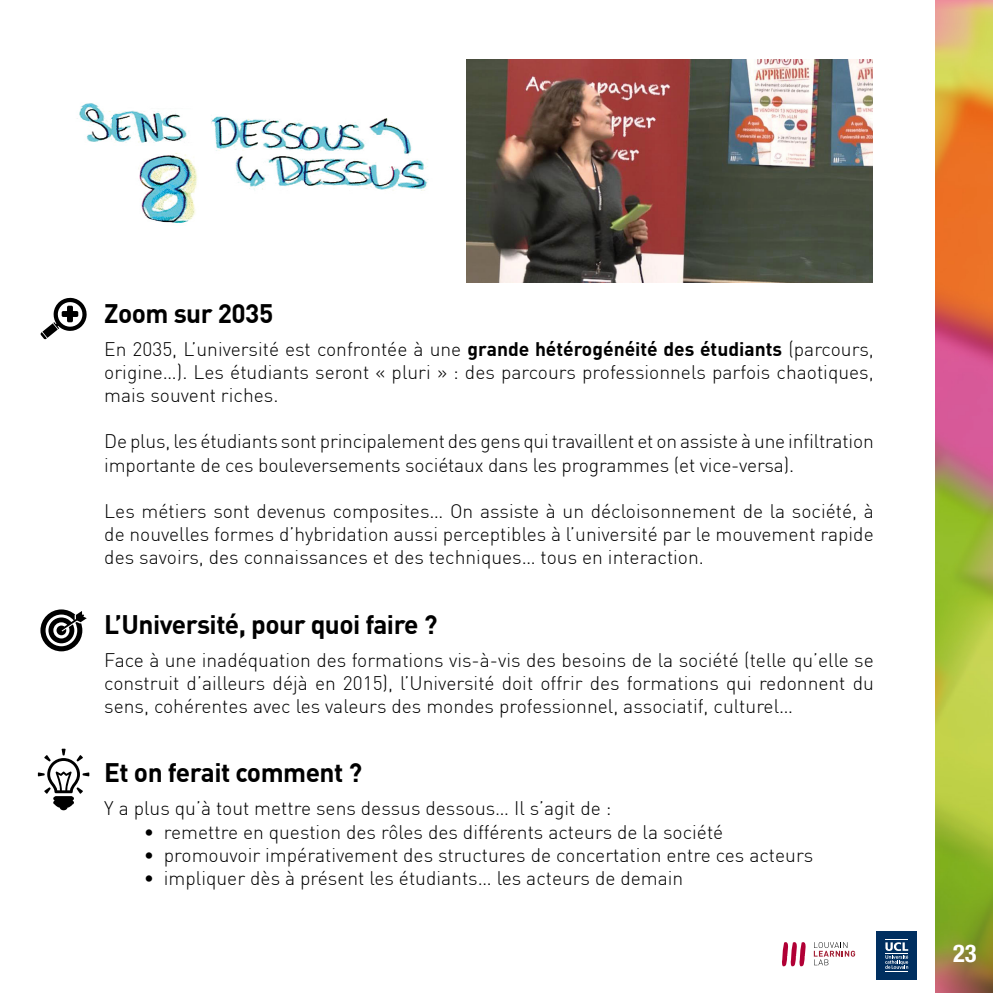
<style>
.page{position:relative;width:993px;height:993px;background:#fff}
.page>*{position:absolute;margin:0;border:0;box-sizing:border-box;transform-origin:0 0}
.t1{font:700 26.25px "DIN Pro";letter-spacing:-.02em;color:#000}
.t2{font:700 condensed 24.5px "Helvetica Neue LT Pro";color:#fff}
.t3{font:300 19.25px/23.1px "DIN Pro";color:#000;text-align:justify}
.s1{font-weight:700}
</style>
<div class="page">
<img style="left:935px;top:0;width:57px;height:992px">
<svg style="left:813px;top:942px;width:41px;height:22px"></svg>
<svg style="left:782px;top:942px;width:23px;height:23px"></svg>
<div style="left:876px;top:930px;width:40px;height:49px;background:#002f60"></div>
<svg style="left:885px;top:939px;width:22px;height:30px"></svg>
<img style="left:77px;top:103px;width:351px;height:120px">
<img style="left:466px;top:60px;width:406px;height:222px">
<svg style="left:40px;top:609px;width:47px;height:42px"></svg>
<svg style="left:40px;top:297px;width:47px;height:42px"></svg>
<svg style="left:38px;top:748px;width:51px;height:62px"></svg>
<h1 class="t1" style="left:104px;top:296px;width:170px">Zoom sur 2035</h1>
<p class="t3" style="left:104px;top:337px;width:770px">En 2035, L’université est confrontée à une <span class="s1">grande hétérogénéité des étudiants</span> (parcours, origine…). Les étudiants seront « pluri » : des parcours professionnels parfois chaotiques, mais souvent riches.</p>
<p class="t3" style="left:104px;top:429px;width:770px">De plus, les étudiants sont principalement des gens qui travaillent et on assiste à une infiltration importante de ces bouleversements sociétaux dans les programmes (et vice-versa).</p>
<p class="t3" style="left:104px;top:499px;width:770px">Les métiers sont devenus composites… On assiste à un décloisonnement de la société, à de nouvelles formes d’hybridation aussi perceptibles à l’université par le mouvement rapide des savoirs, des connaissances et des techniques… tous en interaction.</p>
<h1 class="t1" style="left:104px;top:606px;width:334px">L’Université, pour quoi faire ?</h1>
<p class="t3" style="left:104px;top:647px;width:770px">Face à une inadéquation des formations vis-à-vis des besoins de la société (telle qu’elle se construit d’ailleurs déjà en 2015), l’Université doit offrir des formations qui redonnent du sens, cohérentes avec les valeurs des mondes professionnel, associatif, culturel…</p>
<h1 class="t1" style="left:104px;top:755px;width:259px">Et on ferait comment ?</h1>
<p class="t3" style="left:104px;top:796px;width:508px">Y a plus qu’à tout mettre sens dessus dessous… Il s’agit de :</p>
<p class="t3" style="left:144px;top:819px;width:580px">• remettre en question des rôles des différents acteurs de la société</p>
<p class="t3" style="left:144px;top:842px;width:670px">• promouvoir impérativement des structures de concertation entre ces acteurs</p>
<p class="t3" style="left:144px;top:865px;width:540px">• impliquer dès à présent les étudiants… les acteurs de demain</p>
<p class="t2" style="left:952px;top:938px;width:25px">23</p>
</div>
